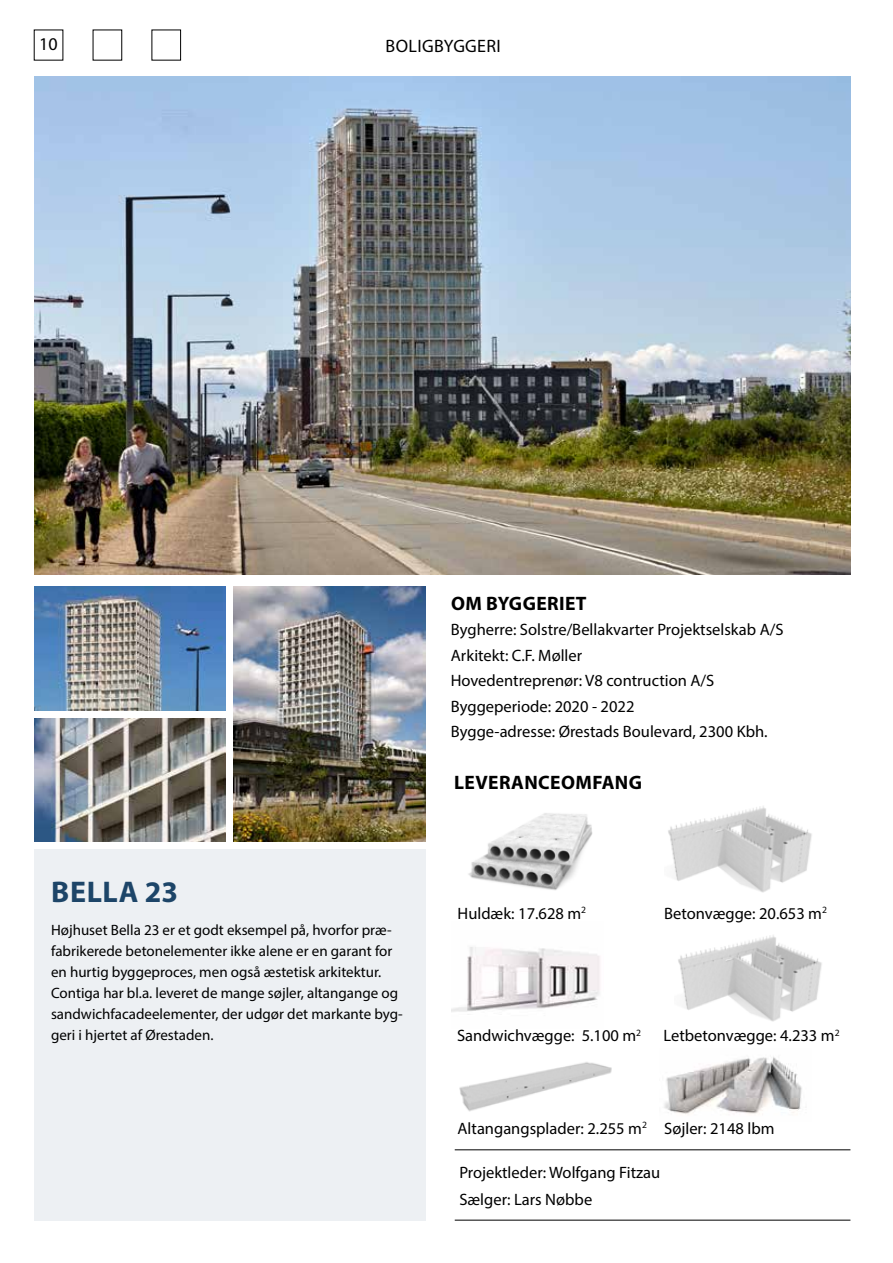
<style>
.page{position:relative;width:893px;height:1263px;background:#fff}
.page>*{position:absolute;margin:0;border:0;box-sizing:border-box;transform-origin:0 0}
.t1{font:700 30px "Myriad Pro";letter-spacing:.02em;color:#1d4568}
.t2{font:700 19.5px "Myriad Pro";letter-spacing:.02em;color:#000}
.t3{font:18px "Myriad Pro";letter-spacing:.02em;color:#000}
.t4{font:16.5px/25.5px "Myriad Pro";color:#000}
.t5{font:15px/21px "Myriad Pro";color:#000}
</style>
<div class="page">
<img style="left:452px;top:947px;width:148px;height:65px">
<img style="left:34px;top:587px;width:191px;height:123px">
<img style="left:234px;top:587px;width:191px;height:255px">
<img style="left:34px;top:719px;width:191px;height:123px">
<div style="left:34px;top:849px;width:391px;height:371px;background:#edf0f3"></div>
<img style="left:34px;top:77px;width:816px;height:497px">
<img style="left:668px;top:806px;width:144px;height:87px">
<img style="left:678px;top:935px;width:144px;height:87px">
<img style="left:468px;top:813px;width:125px;height:77px">
<img style="left:459px;top:1062px;width:153px;height:50px">
<img style="left:664px;top:1056px;width:138px;height:58px">
<hr style="left:455px;top:1149px;width:395px;height:1px;background:#000">
<hr style="left:455px;top:1220px;width:395px;height:1px;background:#000">
<p class="t3" style="left:39px;top:33px;width:20px">10</p>
<p class="t3" style="left:386px;top:35px;width:117px">BOLIGBYGGERI</p>
<p class="t2" style="left:451px;top:591px;width:137px">OM BYGGERIET</p>
<p class="t4" style="left:451px;top:617px;width:334px">Bygherre: Solstre/Bellakvarter Projektselskab A/S Arkitekt: C.F. Møller<br>Hovedentreprenør: V8 contruction A/S Byggeperiode: 2020 - 2022<br>Bygge-adresse: Ørestads Boulevard, 2300 Kbh.</p>
<h1 class="t1" style="left:51px;top:872px;width:128px">BELLA 23</h1>
<p class="t5" style="left:51px;top:919px;width:353px">Højhuset Bella 23 er et godt eksempel på, hvorfor præ&shy;fabrikerede betonelementer ikke alene er en garant for en hurtig byggeproces, men også æstetisk arkitektur.<br>Contiga har bl.a. leveret de mange søjler, altangange og sandwichfacadeelementer, der udgør det markante byg&shy;geri i hjertet af Ørestaden.</p>
<p class="t2" style="left:454px;top:769px;width:189px">LEVERANCEOMFANG</p>
<p class="t4" style="left:458px;top:900px;width:130px">Huldæk: 17.628 m<sup>2</sup></p>
<p class="t4" style="left:664px;top:900px;width:164px">Betonvægge: 20.653 m<sup>2</sup></p>
<p class="t4" style="left:457px;top:1023px;width:186px">Sandwichvægge: 5.100 m<sup>2</sup></p>
<p class="t4" style="left:664px;top:1023px;width:178px">Letbetonvægge: 4.233 m<sup>2</sup></p>
<p class="t4" style="left:458px;top:1115px;width:318px">Altangangsplader: 2.255 m<sup>2</sup> Søjler: 2148 lbm</p>
<p class="t4" style="left:459px;top:1158px;width:202px;line-height:27px">Projektleder: Wolfgang Fitzau<br>Sælger: Lars Nøbbe</p>
</div>
